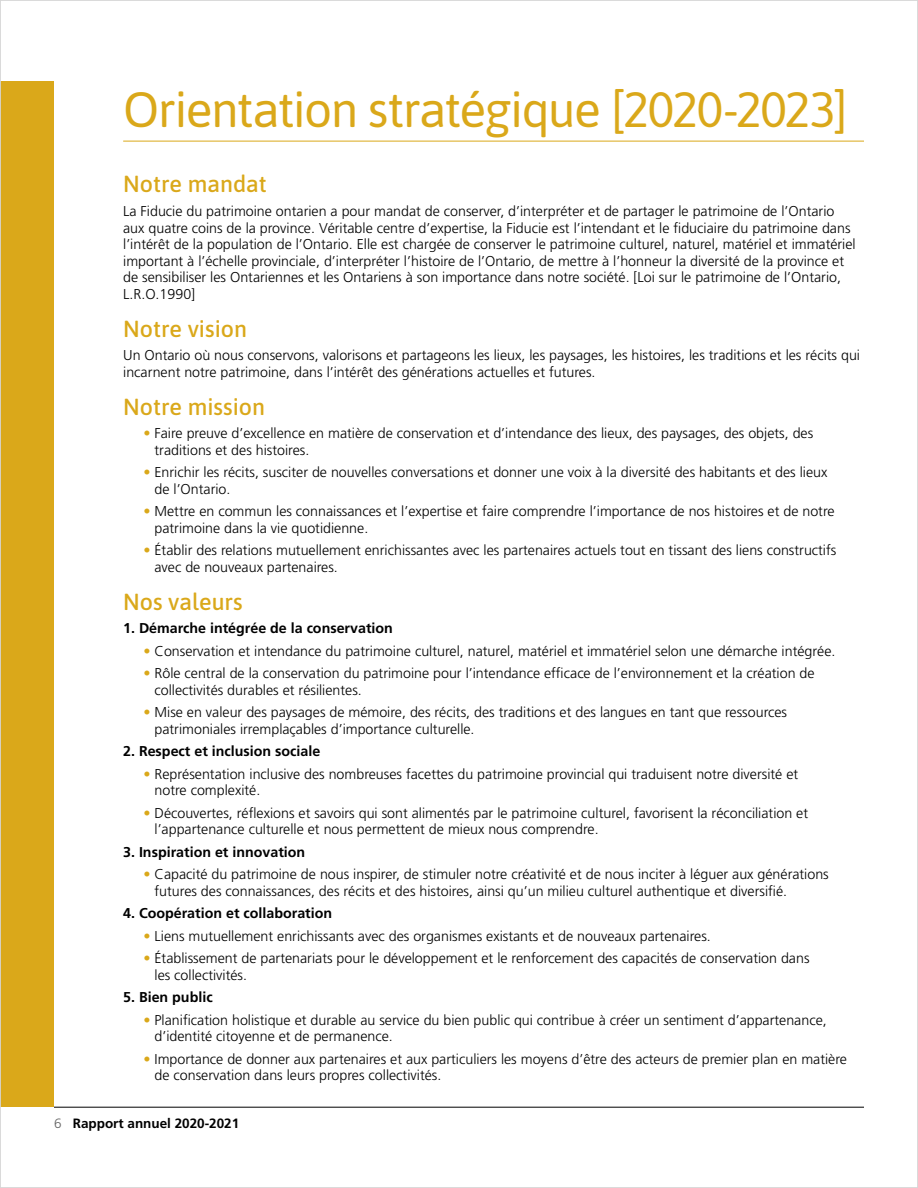
<style>
.page{position:relative;width:918px;height:1188px;background:#fff}
.page>*{position:absolute;margin:0;border:0;box-sizing:border-box;transform-origin:0 0}
.t1{font:49.5px "Asap";letter-spacing:-.03em;color:#daa81a}
.t2{font:500 23.25px "Asap";color:#daa81a}
.t3{font:300 14.25px/16.5px "Frutiger";color:#000}
.t4{font:700 14.25px "Frutiger";color:#000}
.t5{font:700 13.5px "Frutiger";color:#000}
.s1{color:#daa81a}
.s2{font-weight:300;color:#636363}
</style>
<div class="page">
<div style="left:0;top:81px;width:54px;height:1026px;background:#daa81a"></div>
<hr style="left:123px;top:141px;width:741px;height:1px;background:#daa81a">
<hr style="left:54px;top:1107px;width:810px;height:1px;background:#000">
<h1 class="t1" style="left:123px;top:76px;width:726px">Orientation stratégique [2020-2023]</h1>
<h2 class="t2" style="left:123px;top:168px;width:145px">Notre mandat</h2>
<p class="t3" style="left:123px;top:203px;width:734px">La Fiducie du patrimoine ontarien a pour mandat de conserver, d’interpréter et de partager le patrimoine de l’Ontario aux quatre coins de la province. Véritable centre d’expertise, la Fiducie est l’intendant et le fiduciaire du patrimoine dans l’intérêt de la population de l’Ontario. Elle est chargée de conserver le patrimoine culturel, naturel, matériel et immatériel important à l’échelle provinciale, d’interpréter l’histoire de l’Ontario, de mettre à l’honneur la diversité de la province et de sensibiliser les Ontariennes et les Ontariens à son importance dans notre société. [Loi sur le patrimoine de l’Ontario, L.R.O.1990]</p>
<h2 class="t2" style="left:123px;top:312px;width:125px">Notre vision</h2>
<p class="t3" style="left:123px;top:347px;width:738px">Un Ontario où nous conservons, valorisons et partageons les lieux, les paysages, les histoires, les traditions et les récits qui incarnent notre patrimoine, dans l’intérêt des générations actuelles et futures.</p>
<h2 class="t2" style="left:123px;top:390px;width:143px">Notre mission</h2>
<p class="t3" style="left:155px;top:425px;width:660px;text-indent:-11px"><span class="s1">•</span> Faire preuve d’excellence en matière de conservation et d’intendance des lieux, des paysages, des objets, des traditions et des histoires.</p>
<p class="t3" style="left:155px;top:464px;width:674px;text-indent:-11px"><span class="s1">•</span> Enrichir les récits, susciter de nouvelles conversations et donner une voix à la diversité des habitants et des lieux de l’Ontario.</p>
<p class="t3" style="left:155px;top:503px;width:682px;text-indent:-11px"><span class="s1">•</span> Mettre en commun les connaissances et l’expertise et faire comprendre l’importance de nos histoires et de notre patrimoine dans la vie quotidienne.</p>
<p class="t3" style="left:155px;top:542px;width:683px;text-indent:-11px"><span class="s1">•</span> Établir des relations mutuellement enrichissantes avec les partenaires actuels tout en tissant des liens constructifs avec de nouveaux partenaires.</p>
<h2 class="t2" style="left:123px;top:585px;width:121px">Nos valeurs</h2>
<p class="t4" style="left:123px;top:620px;width:271px">1. Démarche intégrée de la conservation</p>
<p class="t3" style="left:143px;top:642px;width:693px"><span class="s1">•</span> Conservation et intendance du patrimoine culturel, naturel, matériel et immatériel selon une démarche intégrée.</p>
<p class="t3" style="left:155px;top:665px;width:662px;text-indent:-11px"><span class="s1">•</span> Rôle central de la conservation du patrimoine pour l’intendance efficace de l’environnement et la création de collectivités durables et résilientes.</p>
<p class="t3" style="left:155px;top:704px;width:634px;text-indent:-11px"><span class="s1">•</span> Mise en valeur des paysages de mémoire, des récits, des traditions et des langues en tant que ressources patrimoniales irremplaçables d’importance culturelle.</p>
<p class="t4" style="left:123px;top:743px;width:199px">2. Respect et inclusion sociale</p>
<p class="t3" style="left:155px;top:765px;width:645px;text-indent:-11px"><span class="s1">•</span> Représentation inclusive des nombreuses facettes du patrimoine provincial qui traduisent notre diversité et notre complexité.</p>
<p class="t3" style="left:155px;top:804px;width:655px;text-indent:-11px"><span class="s1">•</span> Découvertes, réflexions et savoirs qui sont alimentés par le patrimoine culturel, favorisent la réconciliation et l’appartenance culturelle et nous permettent de mieux nous comprendre.</p>
<p class="t4" style="left:123px;top:843px;width:184px">3. Inspiration et innovation</p>
<p class="t3" style="left:155px;top:866px;width:676px;text-indent:-11px"><span class="s1">•</span> Capacité du patrimoine de nous inspirer, de stimuler notre créativité et de nous inciter à léguer aux générations futures des connaissances, des récits et des histoires, ainsi qu’un milieu culturel authentique et diversifié.</p>
<p class="t4" style="left:123px;top:905px;width:211px">4. Coopération et collaboration</p>
<p class="t3" style="left:143px;top:927px;width:569px"><span class="s1">•</span> Liens mutuellement enrichissants avec des organismes existants et de nouveaux partenaires.</p>
<p class="t3" style="left:155px;top:950px;width:657px;text-indent:-11px"><span class="s1">•</span> Établissement de partenariats pour le développement et le renforcement des capacités de conservation dans les collectivités.</p>
<p class="t4" style="left:123px;top:989px;width:91px">5. Bien public</p>
<p class="t3" style="left:155px;top:1011px;width:674px;text-indent:-11px"><span class="s1">•</span> Planification holistique et durable au service du bien public qui contribue à créer un sentiment d’appartenance, d’identité citoyenne et de permanence.</p>
<p class="t3" style="left:155px;top:1050px;width:694px;text-indent:-11px"><span class="s1">•</span> Importance de donner aux partenaires et aux particuliers les moyens d’être des acteurs de premier plan en matière de conservation dans leurs propres collectivités.</p>
<p class="t5" style="left:54px;top:1115px;width:187px"><span class="s2">6</span> Rapport annuel 2020-2021</p>
</div>
